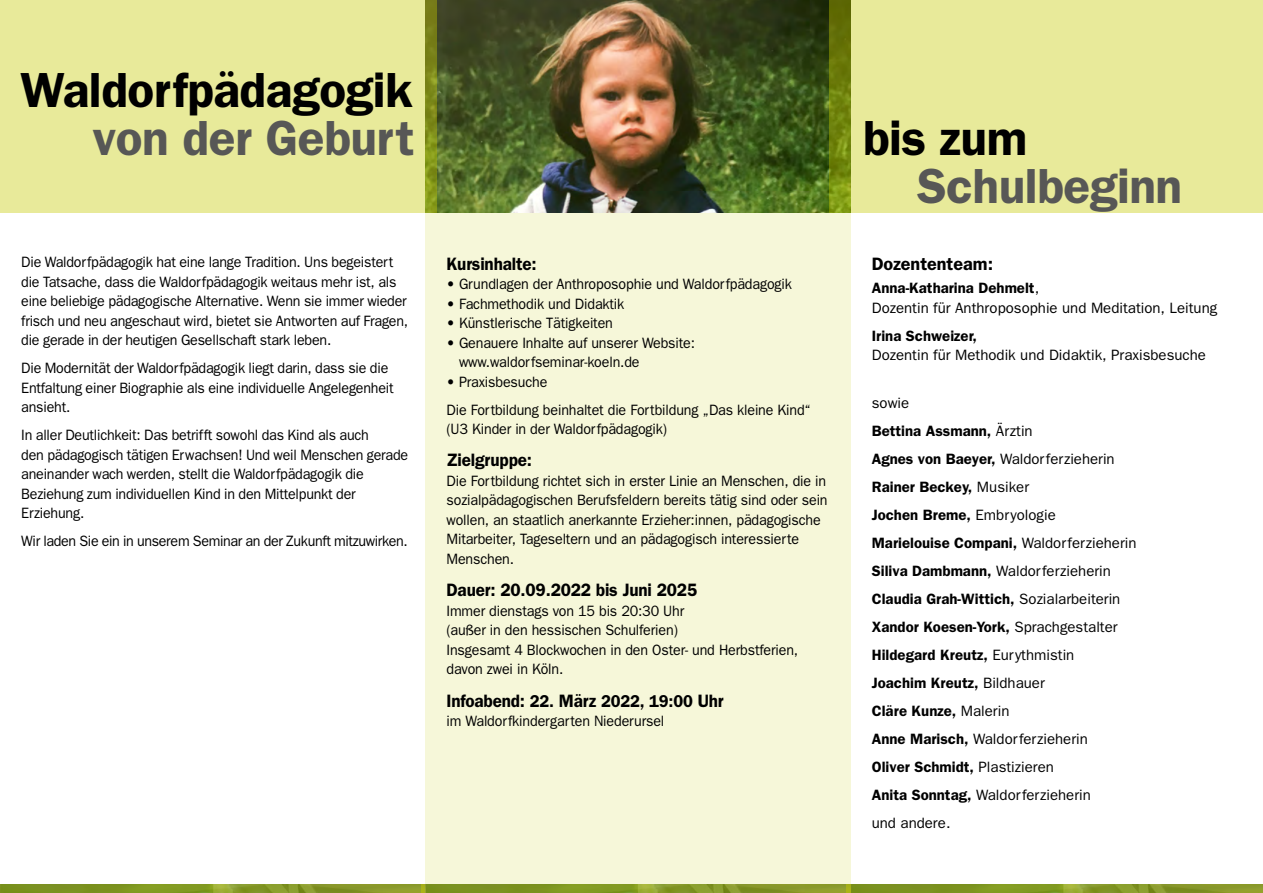
<style>
.page{position:relative;width:1263px;height:893px;background:#fff}
.page>*{position:absolute;margin:0;border:0;box-sizing:border-box;transform-origin:0 0}
.t1{font:600 49.5px "Franklin Gothic";letter-spacing:-.01em;color:#575756}
.t2{font:600 49.5px "Franklin Gothic";letter-spacing:-.01em;color:#000}
.t3{font:600 18px "Franklin Gothic";letter-spacing:-.01em;color:#000;scale:.95 1}
.t4{font:600 18px "Franklin Gothic";letter-spacing:-.01em;color:#000}
.t5{font:15px/19.5px "Franklin Gothic";letter-spacing:-.01em;color:#000;scale:.95 1}
.t6{font:600 15px/28px "Franklin Gothic";color:#000}
.t7{font:15px/19.5px "Franklin Gothic";letter-spacing:-.01em;color:#000}
.s1{font-size:17.25px}
.s2{font-weight:600}
.s3{font-weight:400}
</style>
<div class="page">
<div style="left:425px;top:0;width:425px;height:893px;background:#f6f7d9"></div>
<svg style="left:850px;top:884px;width:413px;height:9px;background:#829725"></svg>
<svg style="left:425px;top:884px;width:425px;height:9px;background:#839725"></svg>
<svg style="left:0;top:884px;width:425px;height:9px;background:#839724"></svg>
<img style="left:437px;top:0;width:392px;height:213px">
<div style="left:0;top:0;width:437px;height:213px;background:#e8ea9a"></div>
<div style="left:829px;top:0;width:434px;height:213px;background:#e8ea9a"></div>
<h1 class="t2" style="left:20px;top:61px;width:394px">Waldorfpädagogik</h1>
<h1 class="t1" style="left:92px;top:109px;width:324px">von der Geburt</h1>
<h1 class="t2" style="left:863px;top:109px;width:166px">bis zum</h1>
<h1 class="t1" style="left:917px;top:157px;width:267px">Schulbeginn</h1>
<p class="t5" style="left:21px;top:252px;width:409px">Die Waldorfpädagogik hat eine lange Tradition. Uns begeistert die Tatsache, dass die Waldorfpädagogik weitaus mehr ist, als eine beliebige pädagogische Alternative. Wenn sie immer wieder frisch und neu angeschaut wird, bietet sie Antworten auf Fragen, die gerade in der heutigen Gesellschaft stark leben.</p>
<p class="t5" style="left:21px;top:358px;width:393px">Die Modernität der Waldorfpädagogik liegt darin, dass sie die<br>Entfaltung einer Biographie als eine individuelle Angelegenheit ansieht.</p>
<p class="t5" style="left:21px;top:425px;width:409px">In aller Deutlichkeit: Das betrifft sowohl das Kind als auch<br>den pädagogisch tätigen Erwachsen! Und weil Menschen gerade aneinander wach werden, stellt die Waldorfpädagogik die Beziehung zum individuellen Kind in den Mittelpunkt der Erziehung.</p>
<p class="t5" style="left:21px;top:531px;width:408px">Wir laden Sie ein in unserem Seminar an der Zukunft mitzuwirken.</p>
<p class="t3" style="left:446px;top:253px;width:96px">Kursinhalte:</p>
<p class="t5" style="left:446px;top:274px;width:365px">• Grundlagen der Anthroposophie und Waldorfpädagogik</p>
<p class="t5" style="left:446px;top:293px;width:189px">• Fachmethodik und Didaktik</p>
<p class="t5" style="left:446px;top:313px;width:177px">• Künstlerische Tätigkeiten</p>
<p class="t5" style="left:459px;top:332px;width:250px;text-indent:-13px">• Genauere Inhalte auf unserer Website: www.waldorfseminar-koeln.de</p>
<p class="t5" style="left:446px;top:367px;width:385px;line-height:28px">• Praxisbesuche<br>Die Fortbildung beinhaltet die Fortbildung „Das kleine Kind“</p>
<p class="t5" style="left:446px;top:419px;width:234px">(U3 Kinder in der Waldorfpädagogik)</p>
<p class="t3" style="left:446px;top:450px;width:91px">Zielgruppe:</p>
<p class="t5" style="left:446px;top:471px;width:403px">Die Fortbildung richtet sich in erster Linie an Menschen, die in sozialpädagogischen Berufsfeldern bereits tätig sind oder sein wollen, an staatlich anerkannte Erzieher:innen, pädagogische Mitarbeiter, Tageseltern und an pädagogisch interessierte Menschen.</p>
<p class="t3" style="left:446px;top:579px;width:265px">Dauer: 20.09.2022 bis Juni 2025</p>
<p class="t5" style="left:446px;top:601px;width:372px">Immer dienstags von 15 bis 20:30 Uhr<br>(außer in den hessischen Schulferien)<br>Insgesamt 4 Blockwochen in den Oster- und Herbstferien, davon zwei in Köln.</p>
<p class="t3" style="left:446px;top:690px;width:293px">Infoabend: <span class="s1">22.</span> März <span class="s1">2022, 19:00</span> Uhr</p>
<p class="t5" style="left:446px;top:711px;width:231px">im Waldorfkindergarten Niederursel</p>
<p class="t4" style="left:872px;top:253px;width:123px">Dozententeam:</p>
<p class="t7" style="left:872px;top:278px;width:347px"><span class="s2">Anna-Katharina Dehmelt</span>,<br>Dozentin für Anthroposophie und Meditation, Leitung</p>
<p class="t6" style="left:872px;top:321px;width:107px">Irina Schweizer,</p>
<p class="t7" style="left:872px;top:345px;width:336px">Dozentin für Methodik und Didaktik, Praxisbesuche</p>
<p class="t6" style="left:872px;top:388px;width:266px"><span class="s3">sowie<br></span>Bettina Assmann, <span class="s3">Ärztin<br></span>Agnes von Baeyer, <span class="s3">Waldorferzieherin<br></span>Rainer Beckey, <span class="s3">Musiker<br></span>Jochen Breme, <span class="s3">Embryologie<br></span>Marielouise Compani, <span class="s3">Waldorferzieherin<br></span>Siliva Dambmann, <span class="s3">Waldorferzieherin<br></span>Claudia Grah-Wittich, <span class="s3">Sozialarbeiterin<br></span>Xandor Koesen-York, <span class="s3">Sprachgestalter<br></span>Hildegard Kreutz, <span class="s3">Eurythmistin<br></span>Joachim Kreutz, <span class="s3">Bildhauer<br></span>Cläre Kunze, <span class="s3">Malerin<br></span>Anne Marisch, <span class="s3">Waldorferzieherin<br></span>Oliver Schmidt, <span class="s3">Plastizieren<br></span>Anita Sonntag, <span class="s3">Waldorferzieherin<br>und andere.</span></p>
</div>
